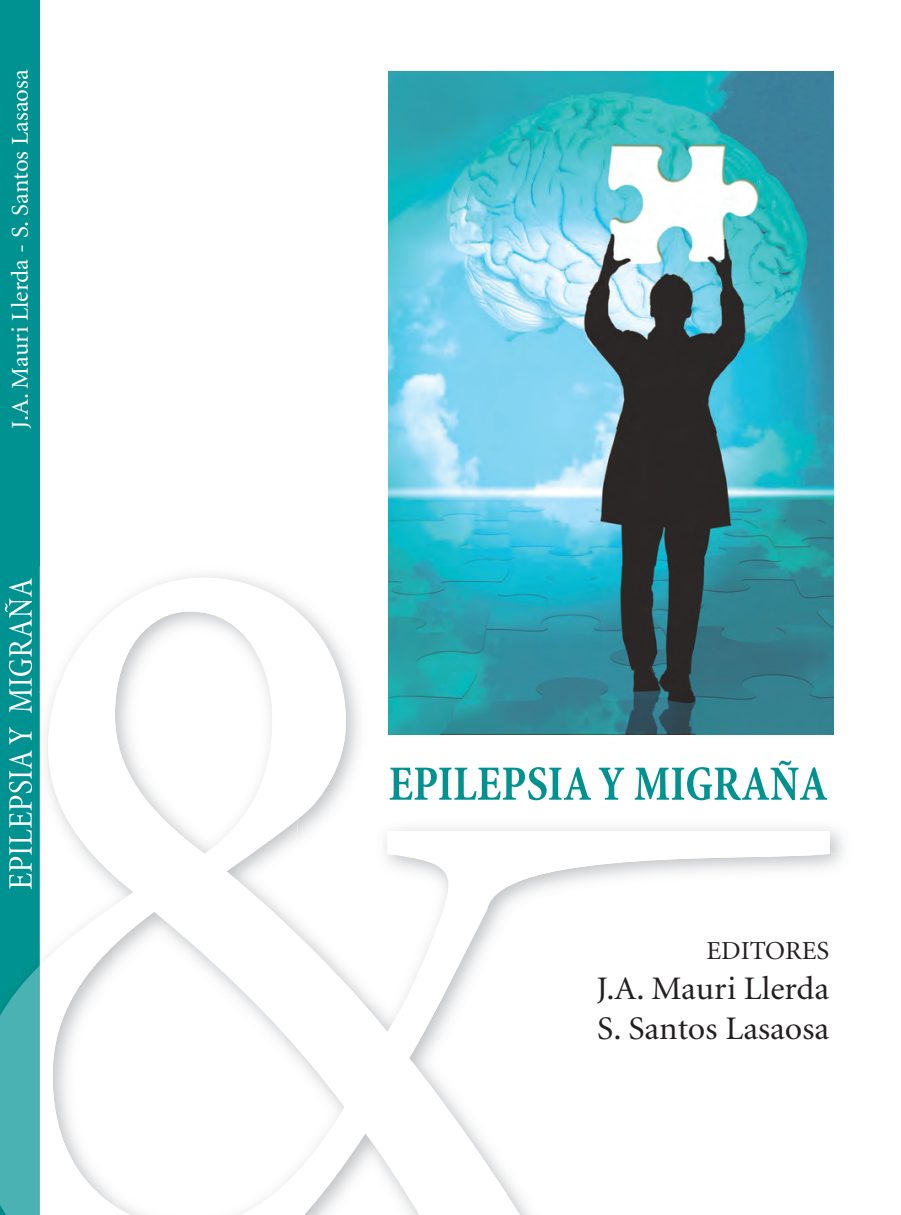
<style>
.page{position:relative;width:901px;height:1215px;background:#fff}
.page>*{position:absolute;margin:0;border:0;box-sizing:border-box;transform-origin:0 0}
.t1{font:32.9px/40.2px "Minion";color:#231f20}
.t2{font:25.9px "Minion";color:#231f20}
.t3{font:23.97px "Minion";color:#fff}
</style>
<div class="page">
<img style="left:388px;top:71px;width:444px;height:507px">
<div style="left:0;top:0;width:40px;height:1215px;background:#009290"></div>
<img style="left:388px;top:566px;width:32px;height:12px">
<img style="left:789px;top:566px;width:54px;height:287px">
<svg style="left:9px;top:578px;width:820px;height:637px"></svg>
<svg style="left:297px;top:611px;width:532px;height:242px"></svg>
<svg style="left:0;top:965px;width:40px;height:250px;background:#42aeae"></svg>
<p class="t3" style="left:11px;top:429px;width:361px;rotate:-90deg">J.A. Mauri Llerda - S. Santos Lasaosa</p>
<p class="t2" style="left:706px;top:940px;width:124px">EDITORES</p>
<h1 class="t1" style="left:596px;top:971px;width:234px">J.A. Mauri Llerda<br>S. Santos Lasaosa</h1>
</div>
